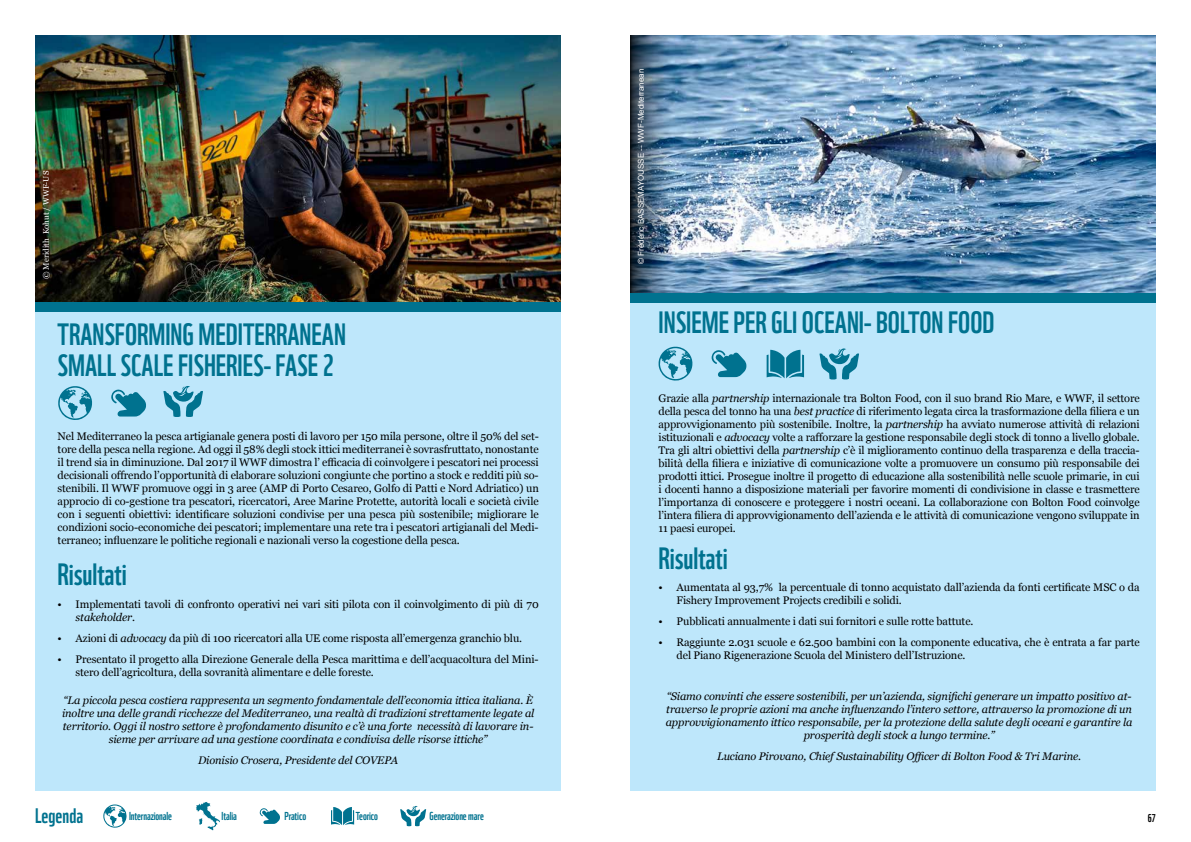
<style>
.page{position:relative;width:1191px;height:842px;background:#fff}
.page>*{position:absolute;margin:0;border:0;box-sizing:border-box;transform-origin:0 0}
.t1{font:30px/30.6px "WWF";color:#00728f}
.t2{font:20.4px "WWF";color:#00728f}
.t3{font:11.2px "WWF";letter-spacing:-.01em;color:#00728f}
.t4{font:11px/13px "Georgia";letter-spacing:-.01em;color:#000}
.t5{font:italic 11px/13px "Georgia";letter-spacing:-.01em;color:#000;text-align:center}
.t6{font:11px "WWF";color:#000}
.t7{font:8px "Arial";color:#fff}
.t8{font:8px "Georgia";color:#fff}
.s1{font-style:italic}
</style>
<div class="page">
<div style="left:35px;top:38px;width:525px;height:753px;background:#bee7fb"></div>
<img style="left:35px;top:35px;width:525px;height:267px">
<div style="left:35px;top:302px;width:525px;height:10px;background:#00728f"></div>
<div style="left:630px;top:38px;width:526px;height:753px;background:#bee7fb"></div>
<div style="left:630px;top:293px;width:526px;height:10px;background:#00728f"></div>
<svg style="left:103px;top:804px;width:24px;height:24px"></svg>
<svg style="left:196px;top:802px;width:24px;height:28px"></svg>
<svg style="left:260px;top:808px;width:20px;height:16px"></svg>
<svg style="left:331px;top:807px;width:23px;height:18px"></svg>
<svg style="left:400px;top:806px;width:26px;height:20px"></svg>
<svg style="left:58px;top:386px;width:34px;height:34px"></svg>
<svg style="left:111px;top:389px;width:35px;height:27px"></svg>
<svg style="left:658px;top:347px;width:35px;height:34px"></svg>
<svg style="left:711px;top:350px;width:35px;height:27px"></svg>
<svg style="left:766px;top:350px;width:38px;height:28px"></svg>
<svg style="left:163px;top:386px;width:40px;height:31px"></svg>
<svg style="left:819px;top:348px;width:40px;height:32px"></svg>
<img style="left:683px;top:35px;width:473px;height:258px">
<img style="left:630px;top:35px;width:53px;height:258px">
<p class="t8" style="left:40px;top:279px;width:109px;rotate:-90deg">© Meridith Kohut / WWF-US</p>
<h1 class="t1" style="left:58px;top:316px;width:290px">TRANSFORMING MEDITERRANEAN<br>SMALL SCALE FISHERIES- FASE 2</h1>
<p class="t4" style="left:58px;top:429px;width:483px;text-align:justify">Nel Mediterraneo la pesca artigianale genera posti di lavoro per 150 mila persone, oltre il 50% del set&shy;tore della pesca nella regione. Ad oggi il 58% degli stock ittici mediterranei è sovrasfruttato, nonostante il trend sia in diminuzione. Dal 2017 il WWF dimostra l’ efficacia di coinvolgere i pescatori nei processi decisionali offrendo l’opportunità di elaborare soluzioni congiunte che portino a stock e redditi più so&shy;stenibili. Il WWF promuove oggi in 3 aree (AMP di Porto Cesareo, Golfo di Patti e Nord Adriatico) un approcio di co-gestione tra pescatori, ricercatori, Aree Marine Protette, autorità locali e società civile con i seguenti obiettivi: identificare soluzioni condivise per una pesca più sostenibile; migliorare le condizioni socio-economiche dei pescatori; implementare una rete tra i pescatori artigianali del Medi&shy;terraneo; influenzare le politiche regionali e nazionali verso la cogestione della pesca.</p>
<h1 class="t1" style="left:58px;top:556px;width:71px">Risultati</h1>
<p class="t4" style="left:76px;top:597px;width:464px;text-indent:-18px">• Implementati tavoli di confronto operativi nei vari siti pilota con il coinvolgimento di più di 70 <span class="s1">stakeholder</span>.</p>
<p class="t4" style="left:58px;top:631px;width:466px">• Azioni di <span class="s1">advocacy</span> da più di 100 ricercatori alla UE come risposta all’emergenza granchio blu.</p>
<p class="t4" style="left:76px;top:652px;width:464px;text-indent:-18px">• Presentato il progetto alla Direzione Generale della Pesca marittima e dell’acquacoltura del Mini&shy;stero dell’agricoltura, della sovranità alimentare e delle foreste.</p>
<p class="t5" style="left:62px;top:694px;width:474px">“La piccola pesca costiera rappresenta un segmento fondamentale dell’economia ittica italiana. È inoltre una delle grandi ricchezze del Mediterraneo, una realtà di tradizioni strettamente legate al territorio. Oggi il nostro settore è profondamento disunito e c’è una forte necessità di lavorare in&shy;sieme per arrivare ad una gestione coordinata e condivisa delle risorse ittiche”</p>
<p class="t5" style="left:198px;top:754px;width:202px">Dionisio Crosera, Presidente del COVEPA</p>
<h2 class="t2" style="left:35px;top:800px;width:50px">Legenda</h2>
<p class="t3" style="left:129px;top:807px;width:45px">Internazionale</p>
<p class="t3" style="left:222px;top:807px;width:17px">Italia</p>
<p class="t3" style="left:284px;top:807px;width:23px">Pratico</p>
<p class="t3" style="left:356px;top:807px;width:24px">Teorico</p>
<p class="t3" style="left:429px;top:807px;width:56px">Generazione mare</p>
<p class="t7" style="left:636px;top:264px;width:197px;rotate:-90deg">© Frédéric BASSEMAYOUSSE -- WWF-Mediterranean</p>
<h1 class="t1" style="left:658px;top:304px;width:337px">INSIEME PER GLI OCEANI- BOLTON FOOD</h1>
<p class="t4" style="left:658px;top:391px;width:482px;text-align:justify">Grazie alla <span class="s1">partnership</span> internazionale tra Bolton Food, con il suo brand Rio Mare, e WWF, il settore della pesca del tonno ha una <span class="s1">best practice</span> di riferimento legata circa la trasformazione della filiera e un approvvigionamento più sostenibile. Inoltre, la <span class="s1">partnership</span> ha avviato numerose attività di relazioni istituzionali e <span class="s1">advocacy</span> volte a rafforzare la gestione responsabile degli stock di tonno a livello globale.<br>Tra gli altri obiettivi della <span class="s1">partnership</span> c’è il miglioramento continuo della trasparenza e della traccia&shy;bilità della filiera e iniziative di comunicazione volte a promuovere un consumo più responsabile dei prodotti ittici. Prosegue inoltre il progetto di educazione alla sostenibilità nelle scuole primarie, in cui i docenti hanno a disposizione materiali per favorire momenti di condivisione in classe e trasmettere l’importanza di conoscere e proteggere i nostri oceani. La collaborazione con Bolton Food coinvolge l’intera filiera di approvvigionamento dell’azienda e le attività di comunicazione vengono sviluppate in 11 paesi europei.</p>
<h1 class="t1" style="left:658px;top:540px;width:71px">Risultati</h1>
<p class="t4" style="left:676px;top:581px;width:464px;text-indent:-18px">• Aumentata al 93,7% la percentuale di tonno acquistato dall’azienda da fonti certificate MSC o da<br>Fishery Improvement Projects credibili e solidi.</p>
<p class="t4" style="left:658px;top:615px;width:316px">• Pubblicati annualmente i dati sui fornitori e sulle rotte battute.</p>
<p class="t4" style="left:676px;top:636px;width:464px;text-indent:-18px">• Raggiunte 2.031 scuole e 62.500 bambini con la componente educativa, che è entrata a far parte del Piano Rigenerazione Scuola del Ministero dell’Istruzione.</p>
<p class="t5" style="left:665px;top:689px;width:468px">“Siamo convinti che essere sostenibili, per un’azienda, significhi generare un impatto positivo at&shy;traverso le proprie azioni ma anche influenzando l’intero settore, attraverso la promozione di un approvvigionamento ittico responsabile, per la protezione della salute degli oceani e garantire la prosperità degli stock a lungo termine.”</p>
<p class="t5" style="left:717px;top:749px;width:365px">Luciano Pirovano, Chief Sustainability Officer di Bolton Food &amp; Tri Marine.</p>
<p class="t6" style="left:1147px;top:810px;width:10px">67</p>
</div>
